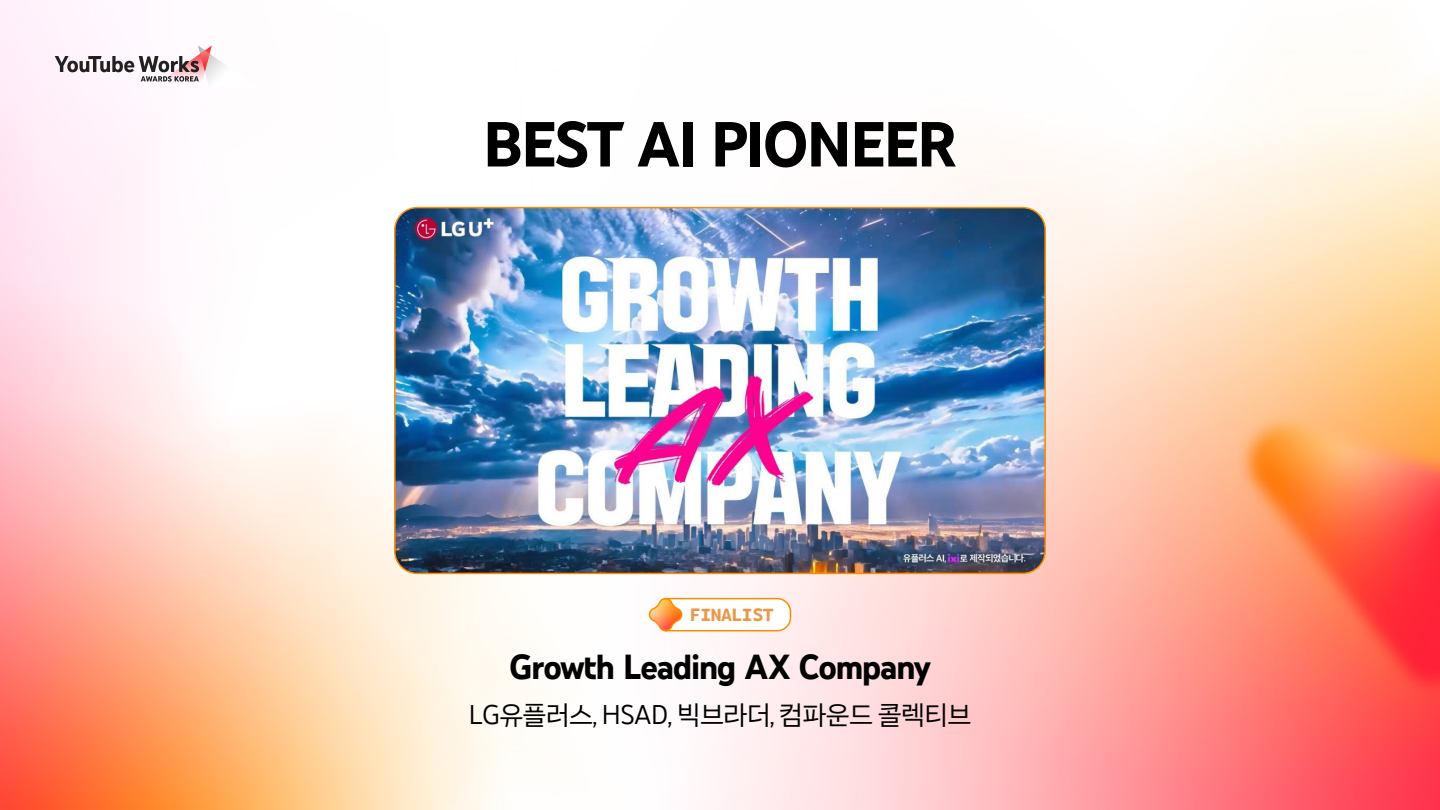
<style>
.page{position:relative;width:1440px;height:810px;background:#fff}
.page>*{position:absolute;margin:0;border:0;box-sizing:border-box;transform-origin:0 0}
.t1{font:700 65.25px "You Tube Sans 48 pt";letter-spacing:-.04em;color:#000}
.t2{font:700 35.78px "You Tube Sans 48 pt";letter-spacing:-.04em;color:#000}
.t3{font:27.83px "You Tube Sans 48 pt";letter-spacing:-.025em;color:#000}
.t4{font:800 18.23px "You Tube Sans Mono";letter-spacing:-.03em;color:#ea994a}
</style>
<div class="page">
<img style="left:0;top:0;width:1440px;height:810px">
<svg style="left:55px;top:45px;width:203px;height:43px"></svg>
<svg style="left:646px;top:597px;width:146px;height:37px"></svg>
<img style="left:395px;top:208px;width:650px;height:365px">
<div style="left:394px;top:207px;width:652px;height:367px;border:2px solid #ff8c00;border-radius:22px"></div>
<h1 class="t1" style="left:483px;top:106px;width:476px">BEST AI PIONEER</h1>
<p class="t4" style="left:690px;top:600px;width:85px">FINALIST</p>
<p class="t2" style="left:509px;top:646px;width:423px">Growth Leading AX Company</p>
<p class="t3" style="left:469px;top:698px;width:504px">LG유플러스, HSAD, 빅브라더, 컴파운드 콜렉티브</p>
</div>
